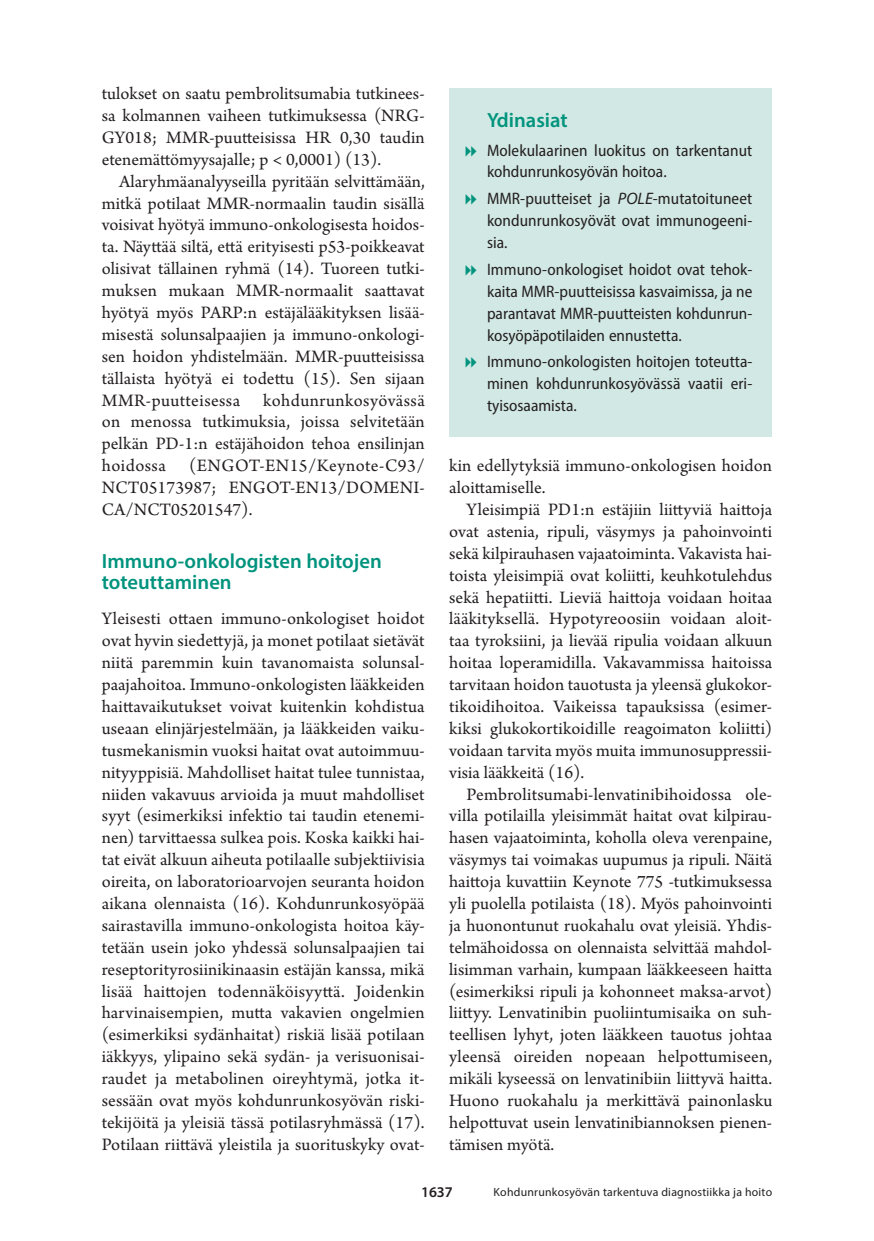
<style>
.page{position:relative;width:874px;height:1241px;background:#fff}
.page>*{position:absolute;margin:0;border:0;box-sizing:border-box;transform-origin:0 0}
.v1_teema{font:600 20.65px/21.9px "Myriad Pro";color:#00937d}
.ydinasiat_otsikko_turkoosi{font:600 20.65px "Myriad Pro";color:#00937d}
.l_ei_sis{font:18.38px/21.9px "Arno Pro";letter-spacing:.005em;color:#231f20;text-align:justify}
.t1{font:semi-condensed 16.62px/21.9px "Myriad Pro";color:#231f20;text-align:justify}
.t2{font:600 14.88px "Myriad Pro";color:#231f20}
.Ala{font:11.9px "Myriad Pro";letter-spacing:.02em;color:#231f20}
.s1{font-style:italic;font-stretch:normal}
</style>
<div class="page">
<div style="left:449px;top:88px;width:322px;height:348px;background:#d2e8e4"></div>
<p class="l_ei_sis" style="left:102px;top:84px;width:324px">tulokset on saatu pembrolitsumabia tutkinees‑ sa kolmannen vaiheen tutkimuksessa (NRG-GY018; MMR-puutteisissa HR 0,30 taudin etenemättömyysajalle; p &lt; 0,0001) (13).</p>
<p class="l_ei_sis" style="left:102px;top:171px;width:324px;text-indent:17px">Alaryhmäanalyyseilla pyritään selvittämään, mitkä potilaat MMR-normaalin taudin sisällä voisivat hyötyä immuno-onkologisesta hoidos‑ ta. Näyttää siltä, että erityisesti p53-poikkeavat olisivat tällainen ryhmä (14). Tuoreen tutki‑ muksen mukaan MMR-normaalit saattavat hyötyä myös PARP:n estäjälääkityksen lisää‑ misestä solunsalpaajien ja immuno-onkologi‑ sen hoidon yhdistelmään. MMR-puutteisissa tällaista hyötyä ei todettu (15). Sen sijaan MMR-puutteisessa kohdunrunkosyövässä on menossa tutkimuksia, joissa selvitetään pelkän PD-1:n estäjähoidon tehoa ensilinjan hoidossa</p>
<p class="l_ei_sis" style="left:102px;top:455px;width:324px;text-indent:87px">(ENGOT-EN15/Keynote-C93/ NCT05173987; ENGOT-EN13/DOMENI‑ CA/NCT05201547).</p>
<p class="v1_teema" style="left:102px;top:549px;width:281px">Immuno-onkologisten hoitojen toteuttaminen</p>
<p class="l_ei_sis" style="left:102px;top:609px;width:324px">Yleisesti ottaen immuno-onkologiset hoidot ovat hyvin siedettyjä, ja monet potilaat sietävät niitä paremmin kuin tavanomaista solunsal‑ paajahoitoa. Immuno-onkologisten lääkkeiden haittavaikutukset voivat kuitenkin kohdistua useaan elinjärjestelmään, ja lääkkeiden vaiku‑ tusmekanismin vuoksi haitat ovat autoimmuu‑ nityyppisiä. Mahdolliset haitat tulee tunnistaa, niiden vakavuus arvioida ja muut mahdolliset syyt (esimerkiksi infektio tai taudin etenemi‑ nen) tarvittaessa sulkea pois. Koska kaikki hai‑ tat eivät alkuun aiheuta potilaalle subjektiivisia oireita, on laboratorioarvojen seuranta hoidon aikana olennaista (16). Kohdunrunkosyöpää sairastavilla immuno-onkologista hoitoa käy‑ tetään usein joko yhdessä solunsalpaajien tai reseptorityrosiinikinaasin estäjän kanssa, mikä lisää haittojen todennäköisyyttä. Joidenkin harvinaisempien, mutta vakavien ongelmien (esimerkiksi sydänhaitat) riskiä lisää potilaan iäkkyys, ylipaino sekä sydän- ja verisuonisai‑ raudet ja metabolinen oireyhtymä, jotka it‑ sessään ovat myös kohdunrunkosyövän riski‑ tekijöitä ja yleisiä tässä potilasryhmässä (17).<br>Potilaan riittävä yleistila ja suorituskyky ovat‑</p>
<p class="ydinasiat_otsikko_turkoosi" style="left:486px;top:107px;width:82px">Ydinasiat</p>
<p class="t1" style="left:486px;top:139px;width:267px">Molekulaarinen luokitus on tarkentanut kohdunrunkosyövän hoitoa.</p>
<p class="t1" style="left:486px;top:187px;width:267px">MMR-puutteiset ja <span class="s1">POLE</span>-mutatoituneet kondunrunkosyövät ovat immunogeeni&shy;sia.</p>
<p class="t1" style="left:486px;top:258px;width:267px">Immuno-onkologiset hoidot ovat tehok&shy;kaita MMR-puutteisissa kasvaimissa, ja ne parantavat MMR-puutteisten kohdunrun&shy;kosyöpäpotilaiden ennustetta.</p>
<p class="t1" style="left:486px;top:350px;width:267px">Immuno-onkologisten hoitojen toteutta&shy;minen kohdunrunkosyövässä vaatii eri&shy;tyisosaamista.</p>
<p class="l_ei_sis" style="left:449px;top:455px;width:324px">kin edellytyksiä immuno-onkologisen hoidon aloittamiselle.</p>
<p class="l_ei_sis" style="left:449px;top:499px;width:324px;text-indent:17px">Yleisimpiä PD1:n estäjiin liittyviä haittoja ovat astenia, ripuli, väsymys ja pahoinvointi sekä kilpirauhasen vajaatoiminta. Vakavista hai‑ toista yleisimpiä ovat koliitti, keuhkotulehdus sekä hepatiitti. Lieviä haittoja voidaan hoitaa lääkityksellä. Hypotyreoosiin voidaan aloit‑ taa tyroksiini, ja lievää ripulia voidaan alkuun hoitaa loperamidilla. Vakavammissa haitoissa tarvitaan hoidon tauotusta ja yleensä glukokor‑ tikoidihoitoa. Vaikeissa tapauksissa (esimer‑ kiksi glukokortikoidille reagoimaton koliitti) voidaan tarvita myös muita immunosuppressii‑ visia lääkkeitä (16).</p>
<p class="l_ei_sis" style="left:449px;top:784px;width:324px;text-indent:17px">Pembrolitsumabi-lenvatinibihoidossa ole‑ villa potilailla yleisimmät haitat ovat kilpirau‑ hasen vajaatoiminta, koholla oleva verenpaine, väsymys tai voimakas uupumus ja ripuli. Näitä haittoja kuvattiin Keynote 775 ‑tutkimuksessa yli puolella potilaista (18). Myös pahoinvointi ja huonontunut ruokahalu ovat yleisiä. Yhdis‑ telmähoidossa on olennaista selvittää mahdol‑ lisimman varhain, kumpaan lääkkeeseen haitta (esimerkiksi ripuli ja kohonneet maksa-arvot) liittyy. Lenvatinibin puoliintumisaika on suh‑ teellisen lyhyt, joten lääkkeen tauotus johtaa yleensä oireiden nopeaan helpottumiseen, mikäli kyseessä on lenvatinibiin liittyvä haitta.<br>Huono ruokahalu ja merkittävä painonlasku helpottuvat usein lenvatinibiannoksen pienen‑ tämisen myötä.</p>
<p class="t2" style="left:421px;top:1182px;width:33px">1637</p>
<p class="Ala" style="left:493px;top:1184px;width:280px">Kohdunrunkosyövän tarkentuva diagnostiikka ja hoito</p>
</div>
